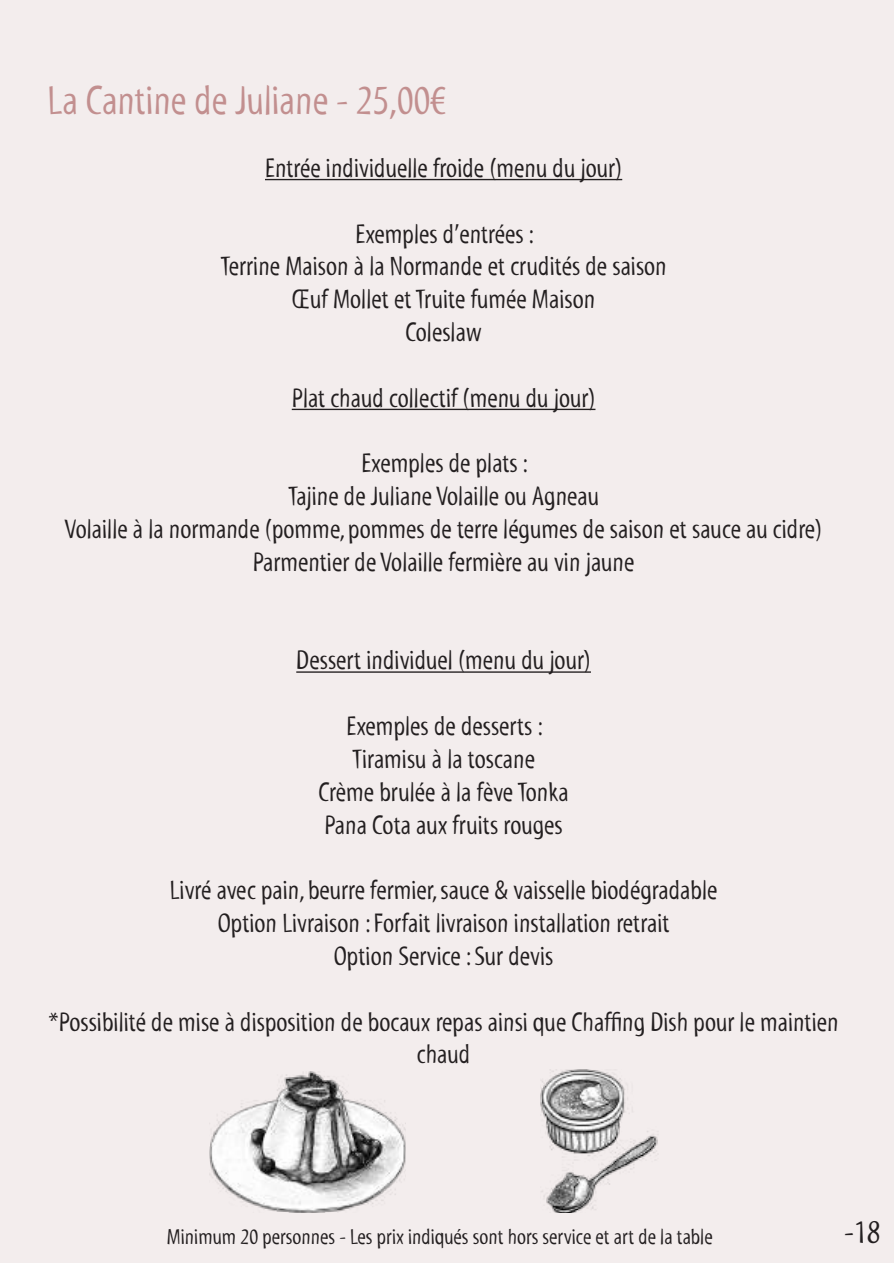
<style>
.page{position:relative;width:894px;height:1263px;background:#fff}
.page>*{position:absolute;margin:0;border:0;box-sizing:border-box;transform-origin:0 0}
.t1{font:41.55px "Myriad Std Tilt";color:#c28f8f}
.t2{font:33.45px "Myriad Std Tilt";color:#231f20}
.t3{font:27.3px/32.8px "Myriad Std Tilt";color:#231f20;text-align:center}
.t4{font:22.2px "Myriad Std Tilt";color:#231f20}
</style>
<div class="page">
<div style="left:0;top:0;width:893px;height:1263px;background:#f2ebeb"></div>
<hr style="left:265px;top:179px;width:357px;height:1px;background:#231f20">
<hr style="left:291px;top:409px;width:304px;height:1px;background:#231f20">
<hr style="left:296px;top:671px;width:294px;height:2px;background:#231f20">
<img style="left:540px;top:1069px;width:118px;height:144px">
<img style="left:209px;top:1071px;width:196px;height:142px">
<h1 class="t1" style="left:47px;top:78px;width:401px">La Cantine de Juliane - 25,00€</h1>
<p class="t3" style="left:265px;top:152px;width:358px">Entrée individuelle froide (menu du jour)</p>
<p class="t3" style="left:220px;top:217px;width:448px">Exemples d’entrées :<br>Terrine Maison à la Normande et crudités de saison<br>Œuf Mollet et Truite fumée Maison<br>Coleslaw</p>
<p class="t3" style="left:291px;top:382px;width:305px">Plat chaud collectif (menu du jour)</p>
<p class="t3" style="left:65px;top:447px;width:758px">Exemples de plats :<br>Tajine de Juliane Volaille ou Agneau<br>Volaille à la normande (pomme, pommes de terre légumes de saison et sauce au cidre)<br>Parmentier de Volaille fermière au vin jaune</p>
<p class="t3" style="left:296px;top:644px;width:296px">Dessert individuel (menu du jour)</p>
<p class="t3" style="left:318px;top:710px;width:251px">Exemples de desserts :<br>Tiramisu à la toscane<br>Crème brulée à la fève Tonka<br>Pana Cota aux fruits rouges</p>
<p class="t3" style="left:170px;top:874px;width:549px">Livré avec pain, beurre fermier, sauce &amp; vaisselle biodégradable<br>Option Livraison : Forfait livraison installation retrait<br>Option Service : Sur devis</p>
<p class="t3" style="left:49px;top:1005px;width:791px">*Possibilité de mise à disposition de bocaux repas ainsi que Chaffing Dish pour le maintien chaud</p>
<p class="t4" style="left:167px;top:1224px;width:547px">Minimum 20 personnes - Les prix indiqués sont hors service et art de la table</p>
<p class="t2" style="left:843px;top:1213px;width:38px">-18</p>
</div>
